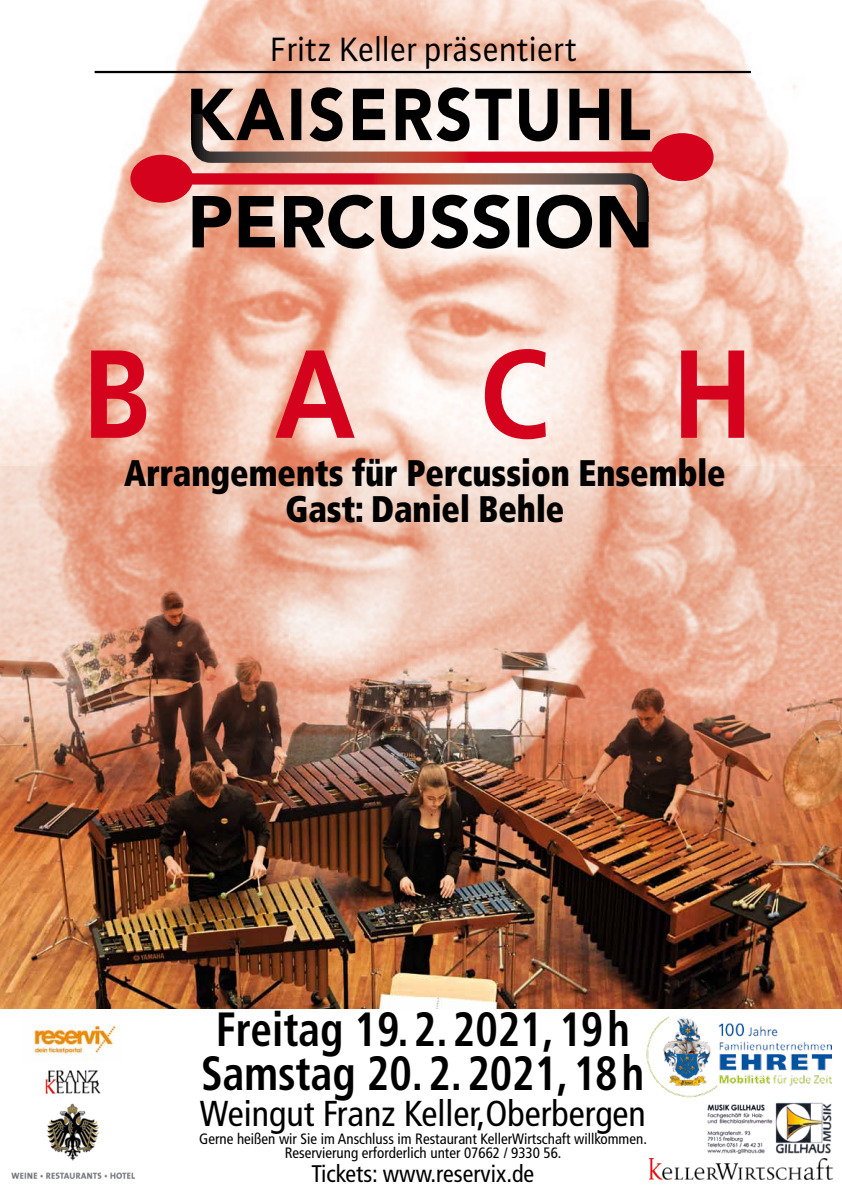
<style>
.page{position:relative;width:842px;height:1191px;background:#fff}
.page>*{position:absolute;margin:0;border:0;box-sizing:border-box;transform-origin:0 0}
.t1{font:700 125px "Frutiger";color:#d4021d;scale:.9 1}
.t2{font:700 condensed 48px/44px "Frutiger";color:#000;text-align:center;scale:.9 1}
.t3{font:900 condensed 37px/36px "Frutiger";color:#000;text-align:center;scale:.9 1}
.t4{font:condensed 36px "Frutiger";color:#000}
.t5{font:36px "Plus Sans Normal";color:#000;scale:.93 1}
.t6{font:condensed 24px "Frutiger";color:#000}
.t7{font:condensed 15px/14px "Frutiger";color:#000;text-align:center}
</style>
<div class="page">
<img style="left:0;top:0;width:842px;height:466px">
<img style="left:0;top:466px;width:842px;height:542px">
<img style="left:12px;top:1070px;width:122px;height:108px">
<img style="left:707px;top:1102px;width:125px;height:52px">
<img style="left:33px;top:1025px;width:85px;height:35px">
<svg style="left:180px;top:87px;width:480px;height:162px;background:#a0817a"></svg>
<div style="left:130px;top:155px;width:63px;height:48px;background:#d4021d;border-radius:50%"></div>
<div style="left:651px;top:133px;width:62px;height:48px;background:#d4021d;border-radius:50%"></div>
<img style="left:646px;top:1016px;width:186px;height:81px">
<img style="left:650px;top:1158px;width:182px;height:21px">
<hr style="left:95px;top:71px;width:656px;height:2px;background:#000">
<h3 class="t5" style="left:271px;top:26px;width:331px">Fritz Keller präsentiert</h3>
<h1 class="t1" style="left:82px;top:321px;width:747px">BACH</h1>
<h3 class="t3" style="left:124px;top:454px;width:670px">Arrangements für Percussion Ensemble<br>Gast: Daniel Behle</h3>
<h2 class="t2" style="left:201px;top:1007px;width:494px">Freitag 19. 2. 2021, 19h<br>Samstag 20. 2. 2021, 18h</h2>
<h3 class="t4" style="left:200px;top:1092px;width:448px">Weingut Franz Keller,Oberbergen</h3>
<p class="t7" style="left:199px;top:1132px;width:449px">Gerne heißen wir Sie im Anschluss im Restaurant KellerWirtschaft willkommen.<br>Reservierung erforderlich unter 07662 / 9330 56.</p>
<h3 class="t6" style="left:311px;top:1159px;width:224px">Tickets: www.reservix.de</h3>
</div>
